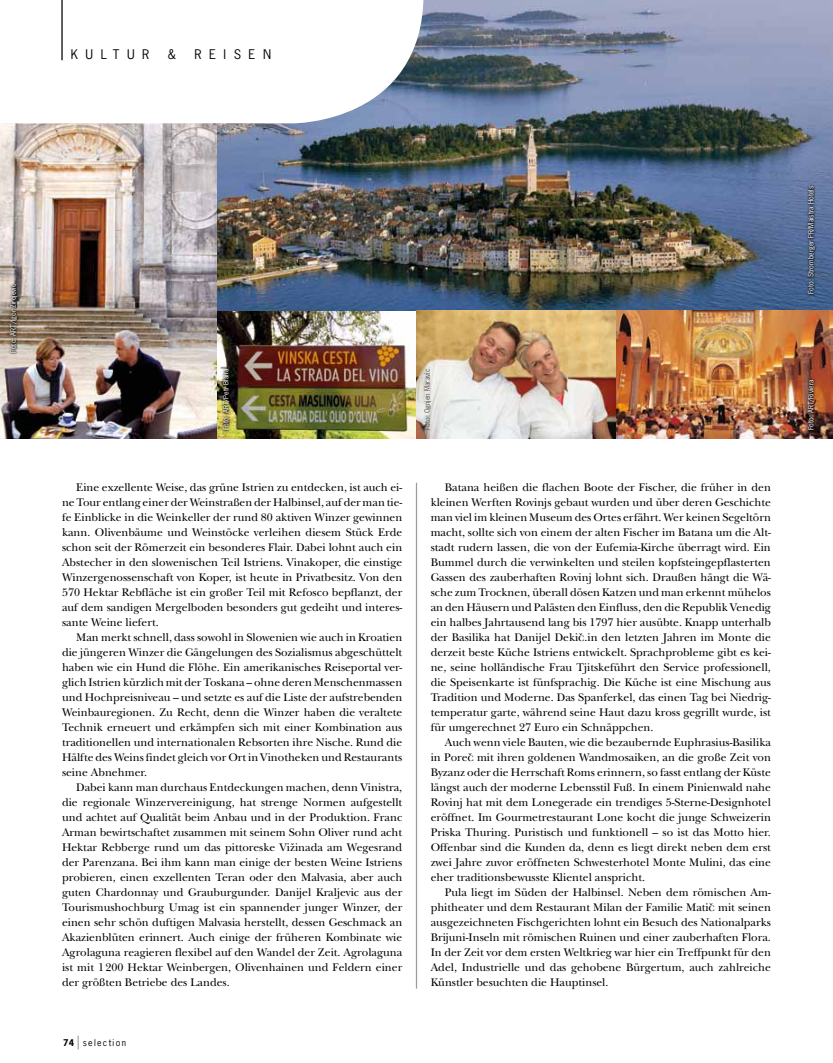
<style>
.page{position:relative;width:833px;height:1063px;background:#fff}
.page>*{position:absolute;margin:0;border:0;box-sizing:border-box;transform-origin:0 0}
.t1{font:12.5px "News Gothic Std";letter-spacing:.6em;color:#000}
.t2{font:11.5px/15px "New Baskerville Std";color:#000;text-align:justify}
.t3{font:8.75px "News Gothic Std";letter-spacing:.15em;color:#000}
.t4{font:6.88px "News Gothic Std";color:#fff}
.t5{font:6.88px "News Gothic Std";color:#575656}
.s1{font-weight:700}
.s2{font-size:13.75px;color:#9d9c9c}
</style>
<div class="page">
<img style="left:0;top:123px;width:218px;height:315px">
<img style="left:218px;top:0;width:615px;height:438px">
<svg style="left:61px;top:0;width:362px;height:123px"></svg>
<hr style="left:61px;top:0;width:2px;height:60px;background:#000">
<div style="left:805px;top:183px;width:12px;height:113px;background:#000;opacity:.95"></div>
<div style="left:8px;top:282px;width:12px;height:73px;background:#000;opacity:.95"></div>
<div style="left:221px;top:367px;width:11px;height:66px;background:#000;opacity:.95"></div>
<div style="left:805px;top:377px;width:12px;height:56px;background:#000;opacity:.95"></div>
<hr style="left:416px;top:483px;width:1px;height:506px;background:#9d9c9c">
<p class="t1" style="left:71px;top:47px;width:80px">KULTUR</p>
<p class="t1" style="left:168px;top:47px;width:9px">&amp;</p>
<p class="t1" style="left:194px;top:47px;width:78px">REISEN</p>
<p class="t4" style="left:9px;top:353px;width:70px;rotate:-90deg">Foto: ART/Igor Zirojevic</p>
<p class="t4" style="left:806px;top:294px;width:109px;rotate:-90deg">Foto: Stromberger PR/Maistra Hotels</p>
<p class="t4" style="left:222px;top:430px;width:63px;rotate:-90deg">Foto: ART/Petr Blaha</p>
<p class="t5" style="left:423px;top:430px;width:63px;rotate:-90deg">Foto: Ognjen Maravic</p>
<p class="t4" style="left:806px;top:430px;width:52px;rotate:-90deg">Foto: ART/Riviera</p>
<p class="t2" style="left:62px;top:480px;width:342px;text-indent:14px">Eine exzellente Weise, das grüne Istrien zu entdecken, ist auch ei&shy;ne Tour entlang einer der Weinstraßen der Halbinsel, auf der man tie&shy;fe Einblicke in die Weinkeller der rund 80 aktiven Winzer gewinnen kann. Olivenbäume und Weinstöcke verleihen diesem Stück Erde schon seit der Römerzeit ein besonderes Flair. Dabei lohnt auch ein Abstecher in den slowenischen Teil Istriens. Vinakoper, die einstige Winzergenossenschaft von Koper, ist heute in Privatbesitz. Von den 570 Hektar Rebfläche ist ein großer Teil mit Refosco bepflanzt, der auf dem sandigen Mergelboden besonders gut gedeiht und interes&shy;sante Weine liefert.</p>
<p class="t2" style="left:62px;top:630px;width:342px;text-indent:14px">Man merkt schnell, dass sowohl in Slowenien wie auch in Kroatien die jüngeren Winzer die Gängelungen des Sozialismus abgeschüttelt haben wie ein Hund die Flöhe. Ein amerikanisches Reiseportal ver&shy;glich Istrien kürzlich mit der Toskana – ohne deren Menschenmassen und Hochpreisniveau – und setzte es auf die Liste der aufstrebenden Weinbauregionen. Zu Recht, denn die Winzer haben die veraltete Technik erneuert und erkämpfen sich mit einer Kombination aus traditionellen und internationalen Rebsorten ihre Nische. Rund die Hälfte des Weins findet gleich vor Ort in Vinotheken und Restaurants seine Abnehmer.</p>
<p class="t2" style="left:62px;top:780px;width:342px;text-indent:14px">Dabei kann man durchaus Entdeckungen machen, denn Vinistra, die regionale Winzervereinigung, hat strenge Normen aufgestellt und achtet auf Qualität beim Anbau und in der Produktion. Franc Arman bewirtschaftet zusammen mit seinem Sohn Oliver rund acht Hektar Rebberge rund um das pittoreske Vižinada am Wegesrand der Parenzana. Bei ihm kann man einige der besten Weine Istriens probieren, einen exzellenten Teran oder den Malvasia, aber auch guten Chardonnay und Grauburgunder. Danijel Kraljevic aus der Tourismushochburg Umag ist ein spannender junger Winzer, der einen sehr schön duftigen Malvasia herstellt, dessen Geschmack an Akazienblüten erinnert. Auch einige der früheren Kombinate wie Agrolaguna reagieren flexibel auf den Wandel der Zeit. Agrolaguna ist mit 1200 Hektar Weinbergen, Olivenhainen und Feldern einer der größten Betriebe des Landes.</p>
<p class="t3" style="left:63px;top:1037px;width:64px"><span class="s1">74</span> <span class="s2">|</span> selection</p>
<p class="t2" style="left:431px;top:480px;width:342px;text-indent:14px">Batana heißen die flachen Boote der Fischer, die früher in den kleinen Werften Rovinjs gebaut wurden und über deren Geschichte man viel im kleinen Museum des Ortes erfährt. Wer keinen Segeltörn macht, sollte sich von einem der alten Fischer im Batana um die Alt&shy;stadt rudern lassen, die von der Eufemia-Kirche überragt wird. Ein Bummel durch die verwinkelten und steilen kopfsteingepflasterten Gassen des zauberhaften Rovinj lohnt sich. Draußen hängt die Wä&shy;sche zum Trocknen, überall dösen Katzen und man erkennt mühelos an den Häusern und Palästen den Einfluss, den die Republik Venedig ein halbes Jahrtausend lang bis 1797 hier ausübte. Knapp unterhalb der Basilika hat Danijel Dekiˇc.in den letzten Jahren im Monte die derzeit beste Küche Istriens entwickelt. Sprachprobleme gibt es kei&shy;ne, seine holländische Frau Tjitskeführt den Service professionell, die Speisenkarte ist fünfsprachig. Die Küche ist eine Mischung aus Tradition und Moderne. Das Spanferkel, das einen Tag bei Niedrig&shy;temperatur garte, während seine Haut dazu kross gegrillt wurde, ist für umgerechnet 27 Euro ein Schnäppchen.</p>
<p class="t2" style="left:431px;top:735px;width:342px;text-indent:14px">Auch wenn viele Bauten, wie die bezaubernde Euphrasius-Basilika in Poreˇc mit ihren goldenen Wandmosaiken, an die große Zeit von Byzanz oder die Herrschaft Roms erinnern, so fasst entlang der Küste längst auch der moderne Lebensstil Fuß. In einem Pinienwald nahe Rovinj hat mit dem Lonegerade ein trendiges 5-Sterne-Designhotel eröffnet. Im Gourmetrestaurant Lone kocht die junge Schweizerin Priska Thuring. Puristisch und funktionell – so ist das Motto hier.<br>Offenbar sind die Kunden da, denn es liegt direkt neben dem erst zwei Jahre zuvor eröffneten Schwesterhotel Monte Mulini, das eine eher traditionsbewusste Klientel anspricht.</p>
<p class="t2" style="left:431px;top:885px;width:342px;text-indent:14px">Pula liegt im Süden der Halbinsel. Neben dem römischen Am&shy;phitheater und dem Restaurant Milan der Familie Matiˇc mit seinen ausgezeichneten Fischgerichten lohnt ein Besuch des Nationalparks Brijuni-Inseln mit römischen Ruinen und einer zauberhaften Flora.<br>In der Zeit vor dem ersten Weltkrieg war hier ein Treffpunkt für den Adel, Industrielle und das gehobene Bürgertum, auch zahlreiche Künstler besuchten die Hauptinsel.</p>
</div>
